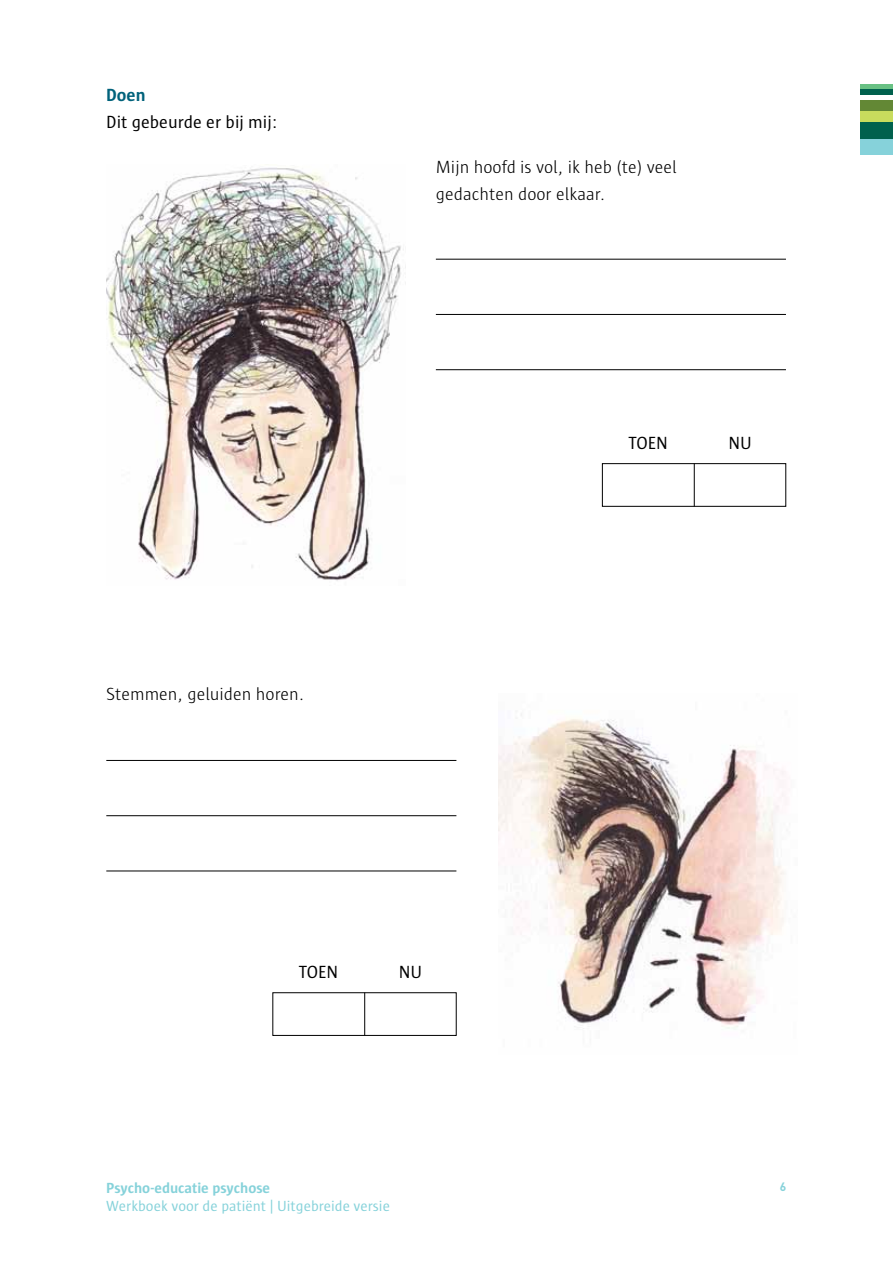
<style>
.page{position:relative;width:893px;height:1263px;background:#fff}
.page>*{position:absolute;margin:0;border:0;box-sizing:border-box;transform-origin:0 0}
.t1{font:300 18px/27px "Sun";color:#000}
.t2{font:18px "Sun";color:#000}
.t3{font:700 18px "Sun";color:#00627b}
.t4{font:15px "Sun";color:#86d2da}
.t5{font:700 15px "Sun";color:#86d2da}
.t6{font:700 12px "DIN";color:#86d2da}
</style>
<div class="page">
<div style="left:860px;top:138px;width:33px;height:17px;background:#86d2da"></div>
<div style="left:860px;top:84px;width:33px;height:6px;background:#69c184"></div>
<div style="left:860px;top:100px;width:33px;height:11px;background:#638835"></div>
<div style="left:860px;top:90px;width:33px;height:5px;background:#00614d"></div>
<div style="left:860px;top:122px;width:33px;height:16px;background:#00614d"></div>
<div style="left:860px;top:111px;width:33px;height:11px;background:#c8dc5d"></div>
<hr style="left:436px;top:259px;width:350px;height:1px;background:#000">
<hr style="left:106px;top:760px;width:350px;height:1px;background:#000">
<hr style="left:436px;top:314px;width:350px;height:1px;background:#000">
<hr style="left:106px;top:815px;width:350px;height:1px;background:#000">
<hr style="left:436px;top:369px;width:350px;height:1px;background:#000">
<hr style="left:106px;top:871px;width:350px;height:1px;background:#000">
<img style="left:106px;top:167px;width:300px;height:414px">
<img style="left:498px;top:713px;width:287px;height:316px">
<svg style="left:602px;top:463px;width:184px;height:44px"></svg>
<svg style="left:272px;top:992px;width:185px;height:44px"></svg>
<hr style="left:694px;top:463px;width:1px;height:43px;background:#000">
<hr style="left:364px;top:992px;width:1px;height:43px;background:#000">
<p class="t3" style="left:106px;top:85px;width:41px">Doen</p>
<p class="t2" style="left:106px;top:112px;width:173px">Dit gebeurde er bij mij:</p>
<p class="t1" style="left:106px;top:681px;width:199px">Stemmen, geluiden horen.</p>
<p class="t1" style="left:436px;top:153px;width:243px">Mijn hoofd is vol, ik heb (te) veel gedachten door elkaar.</p>
<p class="t2" style="left:628px;top:434px;width:41px">TOEN</p>
<p class="t2" style="left:728px;top:434px;width:25px">NU</p>
<p class="t2" style="left:299px;top:963px;width:41px">TOEN</p>
<p class="t2" style="left:399px;top:963px;width:25px">NU</p>
<p class="t5" style="left:106px;top:1179px;width:165px">Psycho-educatie psychose</p>
<p class="t4" style="left:106px;top:1197px;width:285px">Werkboek voor de patiënt | Uitgebreide versie</p>
<p class="t6" style="left:780px;top:1178px;width:8px">6</p>
</div>
